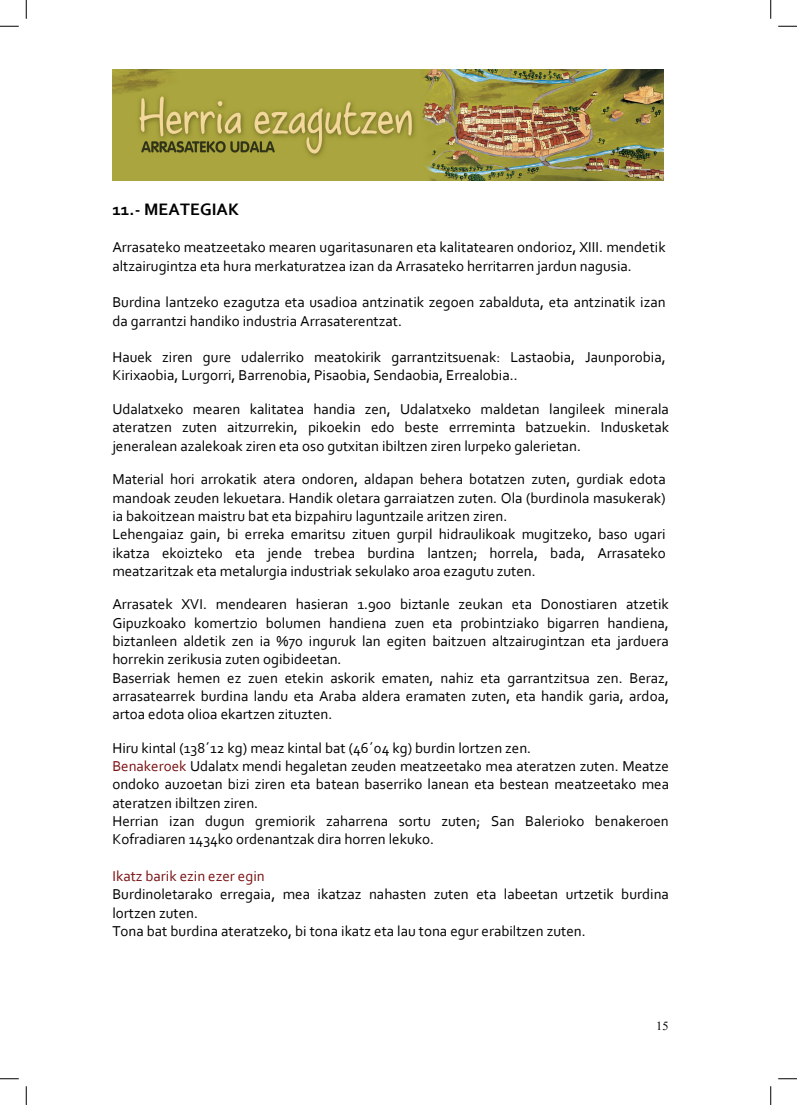
<style>
.page{position:relative;width:797px;height:1105px;background:#fff}
.page>*{position:absolute;margin:0;border:0;box-sizing:border-box;transform-origin:0 0}
.t1{font:700 17.38px "Corbel";letter-spacing:.005em;color:#000001}
.t2{font:15px/18.2px "Corbel";color:#000001}
.t3{font:12.25px "Times New Roman";color:#000001}
.s1{color:#7a1113}
</style>
<div class="page">
<img style="left:112px;top:69px;width:551px;height:112px">
<svg style="left:0;top:25px;width:19px;height:2px"></svg>
<svg style="left:778px;top:25px;width:19px;height:2px"></svg>
<svg style="left:0;top:1078px;width:19px;height:1px"></svg>
<svg style="left:778px;top:1078px;width:19px;height:1px"></svg>
<svg style="left:25px;top:0;width:2px;height:19px"></svg>
<svg style="left:25px;top:1086px;width:2px;height:19px"></svg>
<svg style="left:770px;top:0;width:1px;height:19px"></svg>
<svg style="left:770px;top:1086px;width:1px;height:19px"></svg>
<p class="t1" style="left:112px;top:198px;width:128px">11.- MEATEGIAK</p>
<p class="t2" style="left:112px;top:238px;width:555px">Arrasateko meatzeetako mearen ugaritasunaren eta kalitatearen ondorioz, XIII. mendetik altzairugintza eta hura merkaturatzea izan da Arrasateko herritarren jardun nagusia.</p>
<p class="t2" style="left:112px;top:293px;width:555px">Burdina lantzeko ezagutza eta usadioa antzinatik zegoen zabalduta, eta antzinatik izan da garrantzi handiko industria Arrasaterentzat.</p>
<p class="t2" style="left:112px;top:348px;width:555px">Hauek ziren gure udalerriko meatokirik garrantzitsuenak: Lastaobia, Jaunporobia,<br>Kirixaobia, Lurgorri, Barrenobia, Pisaobia, Sendaobia, Errealobia..</p>
<p class="t2" style="left:112px;top:400px;width:558px;text-align:justify">Udalatxeko mearen kalitatea handia zen, Udalatxeko maldetan langileek minerala ateratzen zuten aitzurrekin, pikoekin edo beste errreminta batzuekin. Indusketak jeneralean azalekoak ziren eta oso gutxitan ibiltzen ziren lurpeko galerietan.</p>
<p class="t2" style="left:112px;top:470px;width:555px">Material hori arrokatik atera ondoren, aldapan behera botatzen zuten, gurdiak edota mandoak zeuden lekuetara. Handik oletara garraiatzen zuten. Ola (burdinola masukerak) ia bakoitzean maistru bat eta bizpahiru laguntzaile aritzen ziren.<br>Lehengaiaz gain, bi erreka emaritsu zituen gurpil hidraulikoak mugitzeko, baso ugari ikatza ekoizteko eta jende trebea burdina lantzen; horrela, bada, Arrasateko meatzaritzak eta metalurgia industriak sekulako aroa ezagutu zuten.</p>
<p class="t2" style="left:112px;top:595px;width:558px">Arrasatek XVI. mendearen hasieran 1.900 biztanle zeukan eta Donostiaren atzetik Gipuzkoako komertzio bolumen handiena zuen eta probintziako bigarren handiena, biztanleen aldetik zen ia %70 inguruk lan egiten baitzuen altzairugintzan eta jarduera horrekin zerikusia zuten ogibideetan.<br>Baserriak hemen ez zuen etekin askorik ematen, nahiz eta garrantzitsua zen. Beraz, arrasatearrek burdina landu eta Araba aldera eramaten zuten, eta handik garia, ardoa, artoa edota olioa ekartzen zituzten.</p>
<p class="t2" style="left:112px;top:738px;width:558px">Hiru kintal (138´12 kg) meaz kintal bat (46´04 kg) burdin lortzen zen.<br><span class="s1">Benakeroek</span> Udalatx mendi hegaletan zeuden meatzeetako mea ateratzen zuten. Meatze ondoko auzoetan bizi ziren eta batean baserriko lanean eta bestean meatzeetako mea ateratzen ibiltzen ziren.<br>Herrian izan dugun gremiorik zaharrena sortu zuten; San Balerioko benakeroen Kofradiaren 1434ko ordenantzak dira horren lekuko.</p>
<p class="t2" style="left:112px;top:866px;width:558px"><span class="s1">Ikatz barik ezin ezer egin<br></span>Burdinoletarako erregaia, mea ikatzaz nahasten zuten eta labeetan urtzetik burdina lortzen zuten.<br>Tona bat burdina ateratzeko, bi tona ikatz eta lau tona egur erabiltzen zuten.</p>
<p class="t3" style="left:656px;top:1018px;width:14px">15</p>
</div>
